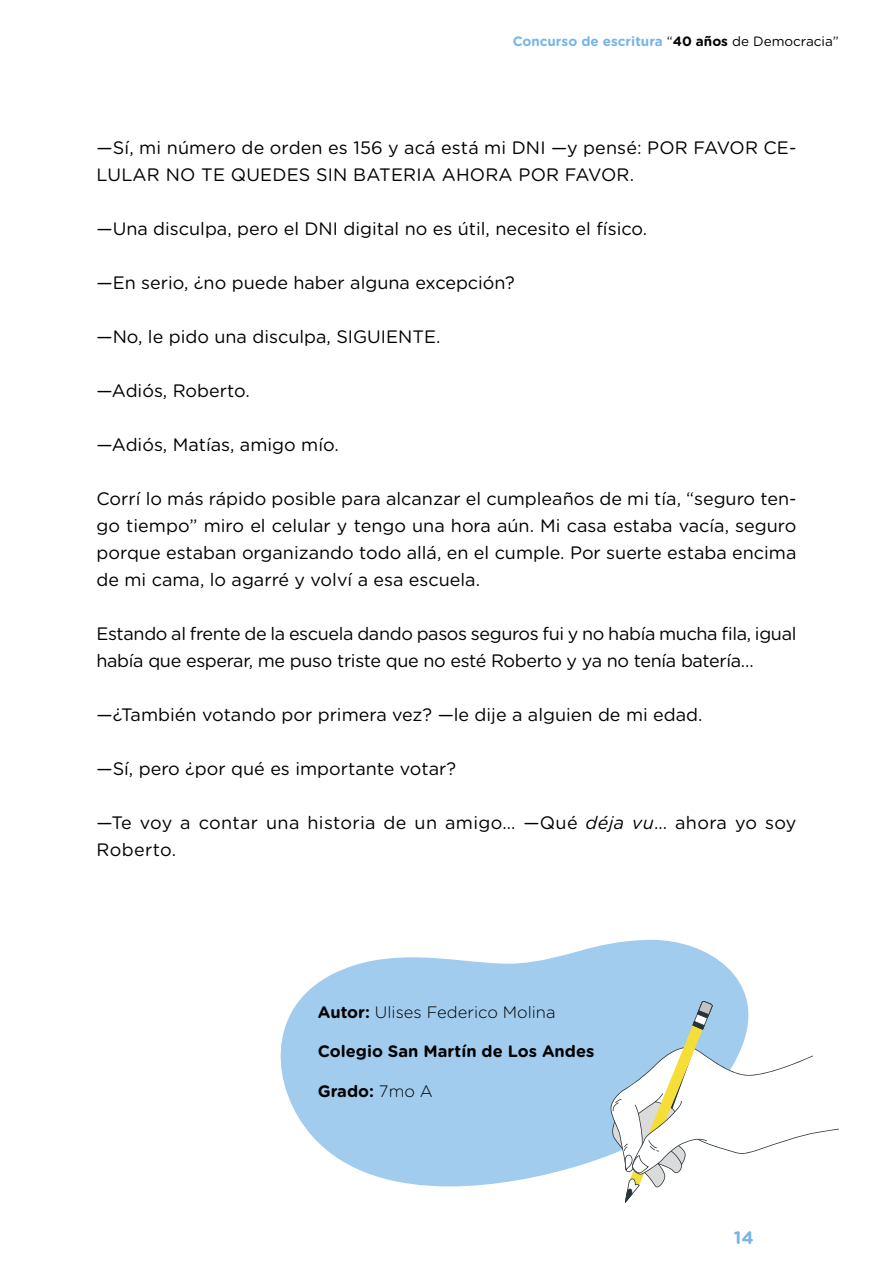
<style>
.page{position:relative;width:893px;height:1263px;background:#fff}
.page>*{position:absolute;margin:0;border:0;box-sizing:border-box;transform-origin:0 0}
.t1{font:18px/27px "Gotham Rounded";color:#000}
.t2{font:18px/27px "Gotham Rounded";letter-spacing:-.02em;color:#000}
.t3{font:18px/27px "Gotham Rounded";letter-spacing:.02em;color:#000}
.t4{font:700 18px "Gotham Rounded";color:#77b5e7}
.t5{font:700 16.5px "Gotham Rounded";color:#000}
.t6{font:300 16.5px "Gotham Rounded";color:#000}
.t7{font:700 13.5px "Gotham Rounded";color:#77b5e7}
.s1{font-weight:400;color:#000}
.s2{color:#000}
.s3{font-style:italic}
.s4{font-weight:700}
.s5{font-weight:300}
</style>
<div class="page">
<svg style="left:280px;top:940px;width:467px;height:246px;fill:#a1cced"></svg>
<svg style="left:609px;top:1001px;width:230px;height:202px"></svg>
<p class="t7" style="left:513px;top:32px;width:328px">Concurso de escritura <span class="s1">“</span><span class="s2">40 años</span> <span class="s1">de Democracia”</span></p>
<p class="t1" style="left:97px;top:133px;width:701px">—Sí, mi número de orden es 156 y acá está mi DNI —y pensé: POR FAVOR CE-<br>LULAR NO TE QUEDES SIN BATERIA AHORA POR FAVOR.</p>
<p class="t1" style="left:97px;top:214px;width:552px">—Una disculpa, pero el DNI digital no es útil, necesito el físico.</p>
<p class="t1" style="left:97px;top:268px;width:420px">—En serio, ¿no puede haber alguna excepción?</p>
<p class="t1" style="left:97px;top:322px;width:346px">—No, le pido una disculpa, SIGUIENTE.</p>
<p class="t1" style="left:97px;top:376px;width:155px">—Adiós, Roberto.</p>
<p class="t1" style="left:97px;top:430px;width:244px">—Adiós, Matías, amigo mío.</p>
<p class="t1" style="left:97px;top:484px;width:701px;text-align:justify">Corrí lo más rápido posible para alcanzar el cumpleaños de mi tía, “seguro ten&shy;go tiempo” miro el celular y tengo una hora aún. Mi casa estaba vacía, seguro porque estaban organizando todo allá, en el cumple. Por suerte estaba encima de mi cama, lo agarré y volví a esa escuela.</p>
<p class="t2" style="left:97px;top:619px;width:701px">Estando al frente de la escuela dando pasos seguros fui y no había mucha fila, igual había que esperar, me puso triste que no esté Roberto y ya no tenía batería…</p>
<p class="t1" style="left:97px;top:700px;width:608px">—¿También votando por primera vez? —le dije a alguien de mi edad.</p>
<p class="t1" style="left:97px;top:754px;width:361px">—Sí, pero ¿por qué es importante votar?</p>
<p class="t3" style="left:97px;top:808px;width:701px">—Te voy a contar una historia de un amigo… —Qué <span class="s3">déja vu</span>… ahora yo soy<br>Roberto.</p>
<p class="t6" style="left:318px;top:1001px;width:239px"><span class="s4">Autor:</span> Ulises Federico Molina</p>
<p class="t5" style="left:318px;top:1039px;width:278px">Colegio San Martín de Los Andes</p>
<p class="t5" style="left:318px;top:1079px;width:117px">Grado: <span class="s5">7mo A</span></p>
<p class="t4" style="left:734px;top:1224px;width:21px">14</p>
</div>
